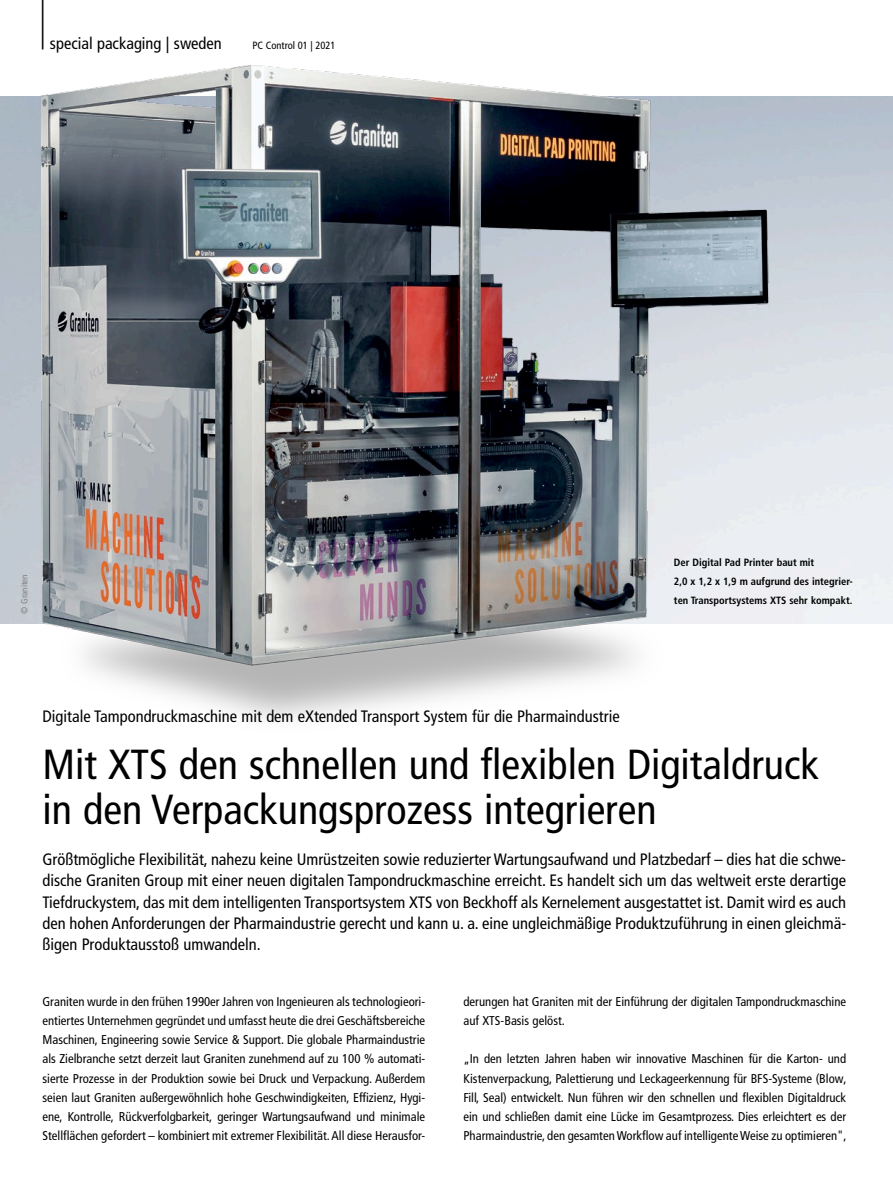
<style>
.page{position:relative;width:893px;height:1191px;background:#fff}
.page>*{position:absolute;margin:0;border:0;box-sizing:border-box;transform-origin:0 0}
.t1{font:300 condensed 61.8px "Frutiger LT Pro";color:#000;scale:.49 1}
.t2{font:condensed 42px/45px "Frutiger LT Pro";color:#000}
.t3{font:condensed 16.5px/21.3px "Frutiger LT Pro";color:#000;text-align:justify}
.t4{font:condensed 12.75px/19.2px "Frutiger LT Pro";color:#000;text-align:justify}
.t5{font:700 condensed 10.5px/19.2px "Frutiger LT Pro";color:#000}
.t6{font:condensed 10.5px "Frutiger LT Pro";color:#000}
.t7{font:condensed 9px "Frutiger LT Pro";color:#808184}
</style>
<div class="page">
<img style="left:35px;top:65px;width:740px;height:655px">
<h1 class="t1" style="left:39px;top:-23px;width:15px">|</h1>
<p class="t3" style="left:50px;top:33px;width:173px">special packaging | sweden</p>
<p class="t6" style="left:252px;top:39px;width:85px">PC Control 01 | 2021</p>
<p class="t7" style="left:19px;top:613px;width:41px;rotate:-90deg">© Graniten</p>
<p class="t5" style="left:674px;top:552px;width:180px">Der Digital Pad Printer baut mit<br>2,0 x 1,2 x 1,9 m aufgrund des integrier&shy;ten Transportsystems XTS sehr kompakt.</p>
<p class="t3" style="left:43px;top:705px;width:579px">Digitale Tampondruckmaschine mit dem eXtended Transport System für die Pharmaindustrie</p>
<h2 class="t2" style="left:43px;top:742px;width:778px">Mit XTS den schnellen und flexiblen Digitaldruck in den Verpackungsprozess integrieren</h2>
<p class="t3" style="left:43px;top:849px;width:805px">Größtmögliche Flexibilität, nahezu keine Umrüstzeiten sowie reduzierter Wartungsaufwand und Platzbedarf – dies hat die schwe&shy;dische Graniten Group mit einer neuen digitalen Tampondruckmaschine erreicht. Es handelt sich um das weltweit erste derartige Tiefdruckystem, das mit dem intelligenten Transportsystem XTS von Beckhoff als Kernelement ausgestattet ist. Damit wird es auch den hohen Anforderungen der Pharmaindustrie gerecht und kann u. a. eine ungleichmäßige Produktzuführung in einen gleichmä&shy;ßigen Produktausstoß umwandeln.</p>
<p class="t4" style="left:43px;top:992px;width:384px">Graniten wurde in den frühen 1990er Jahren von Ingenieuren als technologieori&shy;entiertes Unternehmen gegründet und umfasst heute die drei Geschäftsbereiche Maschinen, Engineering sowie Service &amp; Support. Die globale Pharmaindustrie als Zielbranche setzt derzeit laut Graniten zunehmend auf zu 100 % automati&shy;sierte Prozesse in der Produktion sowie bei Druck und Verpackung. Außerdem seien laut Graniten außergewöhnlich hohe Geschwindigkeiten, Effizienz, Hygi&shy;ene, Kontrolle, Rückverfolgbarkeit, geringer Wartungsaufwand und minimale Stellflächen gefordert – kombiniert mit extremer Flexibilität. All diese Herausfor-</p>
<p class="t4" style="left:463px;top:992px;width:384px">derungen hat Graniten mit der Einführung der digitalen Tampondruckmaschine auf XTS-Basis gelöst.</p>
<p class="t4" style="left:463px;top:1049px;width:385px">„In den letzten Jahren haben wir innovative Maschinen für die Karton- und Kistenverpackung, Palettierung und Leckageerkennung für BFS-Systeme (Blow, Fill, Seal) entwickelt. Nun führen wir den schnellen und flexiblen Digitaldruck ein und schließen damit eine Lücke im Gesamtprozess. Dies erleichtert es der Pharmaindustrie, den gesamten Workflow auf intelligente Weise zu optimieren",</p>
</div>
